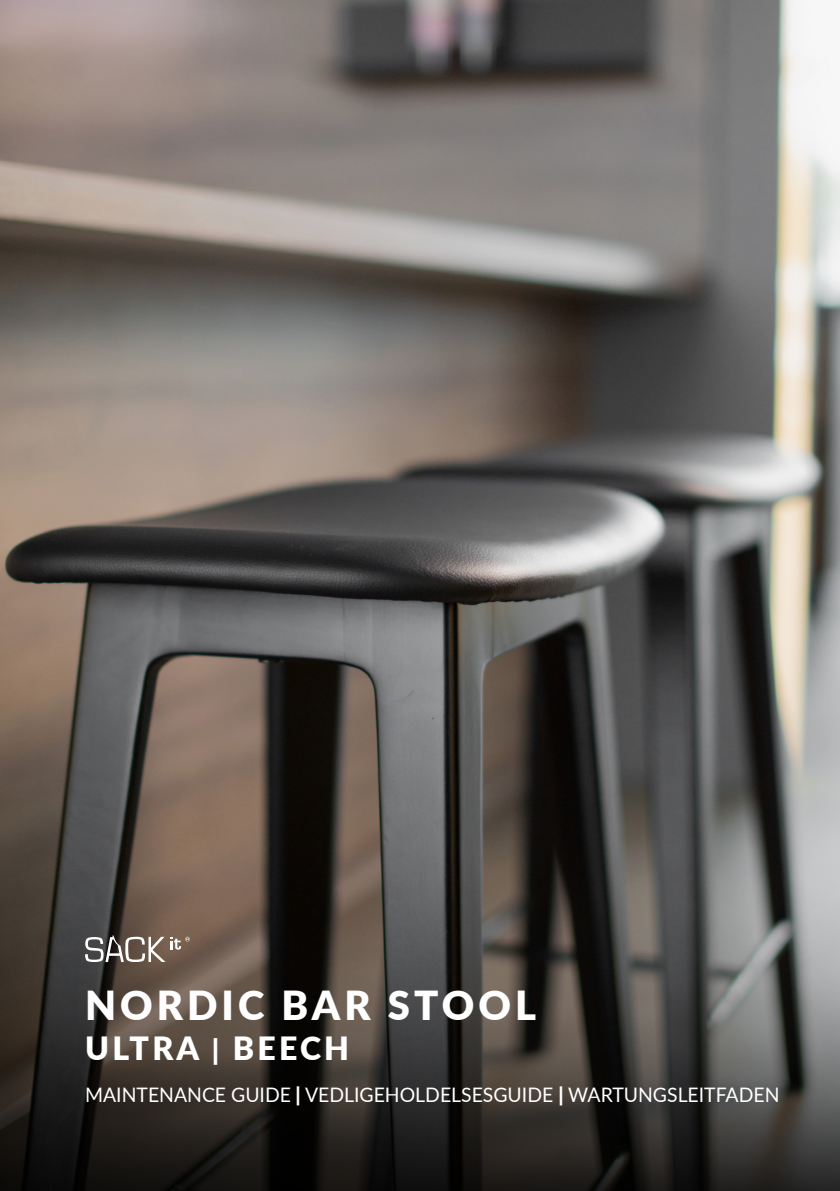
<style>
.page{position:relative;width:840px;height:1191px;background:#fff}
.page>*{position:absolute;margin:0;border:0;box-sizing:border-box;transform-origin:0 0}
.t1{font:900 40px "Lato";letter-spacing:.1em;color:#fff}
.t2{font:900 32px "Lato";letter-spacing:.1em;color:#fff}
.t3{font:20px "Lato";color:#fff}
.s1{font-size:28px}
.s2{font-weight:900}
</style>
<div class="page">
<img style="left:0;top:0;width:839px;height:1191px">
<svg style="left:85px;top:935px;width:105px;height:27px"></svg>
<h1 class="t1" style="left:85px;top:975px;width:452px">NORDIC BAR STOOL</h1>
<h2 class="t2" style="left:85px;top:1024px;width:265px">ULTRA <span class="s1">|</span> BEECH</h2>
<p class="t3" style="left:85px;top:1080px;width:695px">MAINTENANCE GUIDE <span class="s2">|</span> VEDLIGEHOLDELSESGUIDE <span class="s2">|</span> WARTUNGSLEITFADEN</p>
</div>
